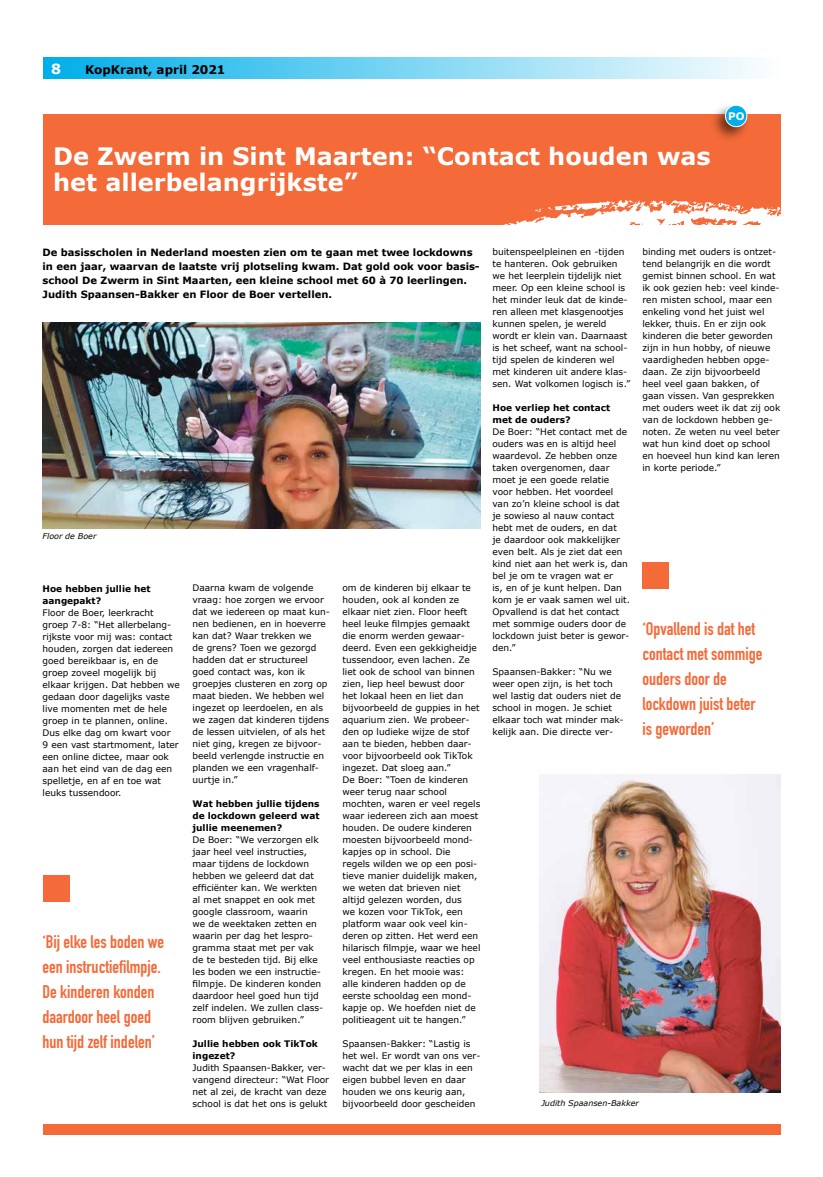
<style>
.page{position:relative;width:823px;height:1177px;background:#fff}
.page>*{position:absolute;margin:0;border:0;box-sizing:border-box;transform-origin:0 0}
.t1{font:700 24px/26px "Verdana";color:#fff}
.t2{font:700 18px/25px "DIN Condensed";color:#f46a38}
.t3{font:700 14px "Verdana";color:#fff}
.t4{font:700 12px "Verdana";color:#000}
.t5{font:700 10.4px "Verdana";color:#fff}
.t6{font:700 10px/14px "Verdana";color:#000}
.t7{font:9px/12px "Verdana";color:#000}
.t8{font:700 9px/12px "Verdana";color:#000}
.t9{font:italic 8px "Verdana";color:#000}
</style>
<div class="page">
<div style="left:43px;top:57px;width:737px;height:22px;background:linear-gradient(to right,#00aeea,#fdfefe)"></div>
<div style="left:43px;top:114px;width:737px;height:110px;background:#f46a38"></div>
<div style="left:43px;top:1123px;width:737px;height:11px;background:#f46a38"></div>
<svg style="left:496px;top:198px;width:285px;height:27px"></svg>
<div style="left:43px;top:874px;width:26px;height:27px;background:#f46a38"></div>
<div style="left:709px;top:102px;width:41px;height:40px;background:#000;opacity:.55"></div>
<div style="left:725px;top:105px;width:21px;height:22px;background:#00afea;border-radius:50%"></div>
<div style="left:724px;top:105px;width:22px;height:22px;border:1px solid #fff;border-radius:50%"></div>
<img style="left:42px;top:322px;width:438px;height:207px">
<img style="left:539px;top:775px;width:241px;height:317px">
<div style="left:642px;top:561px;width:27px;height:27px;background:#f46a38"></div>
<h3 class="t3" style="left:51px;top:60px;width:11px">8</h3>
<h3 class="t4" style="left:85px;top:62px;width:142px">KopKrant, april 2021</h3>
<h1 class="t1" style="left:53px;top:143px;width:658px">De Zwerm in Sint Maarten: “Contact houden was het allerbelangrijkste”</h1>
<p class="t5" style="left:727px;top:109px;width:18px">PO</p>
<p class="t6" style="left:43px;top:245px;width:438px">De basisscholen in Nederland moesten zien om te gaan met twee lockdowns in een jaar, waarvan de laatste vrij plotseling kwam. Dat gold ook voor basis&shy;school De Zwerm in Sint Maarten, een kleine school met 60 à 70 leerlingen.<br>Judith Spaansen-Bakker en Floor de Boer vertellen.</p>
<p class="t9" style="left:43px;top:531px;width:55px">Floor de Boer</p>
<p class="t8" style="left:43px;top:582px;width:110px">Hoe hebben jullie het aangepakt?</p>
<p class="t7" style="left:43px;top:606px;width:139px">Floor de Boer, leerkracht groep 7-8: “Het allerbelang&shy;rijkste voor mij was: contact houden, zorgen dat iedereen goed bereikbaar is, en de groep zoveel mogelijk bij elkaar krijgen. Dat hebben we gedaan door dagelijks vaste live momenten met de hele groep in te plannen, online.<br>Dus elke dag om kwart voor<br>9 een vast startmoment, later een online dictee, maar ook aan het eind van de dag een spelletje, en af en toe wat leuks tussendoor.</p>
<h2 class="t2" style="left:43px;top:929px;width:123px">‘Bij elke les boden we een instructiefilmpje.<br>De kinderen konden daardoor heel goed hun tijd zelf indelen’</h2>
<p class="t7" style="left:192px;top:581px;width:139px">Daarna kwam de volgende vraag: hoe zorgen we ervoor dat we iedereen op maat kun&shy;nen bedienen, en in hoeverre kan dat? Waar trekken we<br>de grens? Toen we gezorgd hadden dat er structureel goed contact was, kon ik groepjes clusteren en zorg op maat bieden. We hebben wel ingezet op leerdoelen, en als we zagen dat kinderen tijdens de lessen uitvielen, of als het niet ging, kregen ze bijvoor&shy;beeld verlengde instructie en planden we een vragenhalf&shy;uurtje in.”</p>
<p class="t8" style="left:192px;top:797px;width:128px;text-align:justify">Wat hebben jullie tijdens de lockdown geleerd wat jullie meenemen?</p>
<p class="t7" style="left:192px;top:833px;width:132px">De Boer: “We verzorgen elk jaar heel veel instructies, maar tijdens de lockdown hebben we geleerd dat dat efficiënter kan. We werkten al met snappet en ook met google classroom, waarin<br>we de weektaken zetten en waarin per dag het lespro&shy;gramma staat met per vak de te besteden tijd. Bij elke les boden we een instructie&shy;filmpje. De kinderen konden daardoor heel goed hun tijd zelf indelen. We zullen class&shy;room blijven gebruiken.”</p>
<p class="t8" style="left:192px;top:1037px;width:127px">Jullie hebben ook TikTok ingezet?</p>
<p class="t7" style="left:192px;top:1061px;width:138px">Judith Spaansen-Bakker, ver&shy;vangend directeur: “Wat Floor net al zei, de kracht van deze school is dat het ons is gelukt</p>
<p class="t7" style="left:342px;top:581px;width:139px">om de kinderen bij elkaar te houden, ook al konden ze elkaar niet zien. Floor heeft heel leuke filmpjes gemaakt die enorm werden gewaar&shy;deerd. Even een gekkigheidje tussendoor, even lachen. Ze liet ook de school van binnen zien, liep heel bewust door het lokaal heen en liet dan bijvoorbeeld de guppies in het aquarium zien. We probeer&shy;den op ludieke wijze de stof aan te bieden, hebben daar&shy;voor bijvoorbeeld ook TikTok ingezet. Dat sloeg aan.”<br>De Boer: “Toen de kinderen weer terug naar school mochten, waren er veel regels waar iedereen zich aan moest houden. De oudere kinderen moesten bijvoorbeeld mond&shy;kapjes op in school. Die<br>regels wilden we op een posi&shy;tieve manier duidelijk maken, we weten dat brieven niet altijd gelezen worden, dus<br>we kozen voor TikTok, een platform waar ook veel kin&shy;deren op zitten. Het werd een hilarisch filmpje, waar we heel veel enthousiaste reacties op kregen. En het mooie was: alle kinderen hadden op de eerste schooldag een mond&shy;kapje op. We hoefden niet de politieagent uit te hangen.”</p>
<p class="t7" style="left:342px;top:1037px;width:139px">Spaansen-Bakker: “Lastig is het wel. Er wordt van ons ver&shy;wacht dat we per klas in een eigen bubbel leven en daar houden we ons keurig aan, bijvoorbeeld door gescheiden</p>
<p class="t7" style="left:492px;top:245px;width:139px">buitenspeelpleinen en -tijden te hanteren. Ook gebruiken we het leerplein tijdelijk niet meer. Op een kleine school is het minder leuk dat de kinde&shy;ren alleen met klasgenootjes kunnen spelen, je wereld wordt er klein van. Daarnaast is het scheef, want na school&shy;tijd spelen de kinderen wel met kinderen uit andere klas&shy;sen. Wat volkomen logisch is.”</p>
<p class="t8" style="left:492px;top:401px;width:119px">Hoe verliep het contact met de ouders?</p>
<p class="t7" style="left:492px;top:425px;width:139px">De Boer: “Het contact met de ouders was en is altijd heel waardevol. Ze hebben onze taken overgenomen, daar moet je een goede relatie voor hebben. Het voordeel van zo’n kleine school is dat je sowieso al nauw contact hebt met de ouders, en dat<br>je daardoor ook makkelijker even belt. Als je ziet dat een kind niet aan het werk is, dan bel je om te vragen wat er<br>is, en of je kunt helpen. Dan kom je er vaak samen wel uit.<br>Opvallend is dat het contact met sommige ouders door de lockdown juist beter is gewor&shy;den.”</p>
<p class="t7" style="left:492px;top:665px;width:132px">Spaansen-Bakker: “Nu we weer open zijn, is het toch wel lastig dat ouders niet de school in mogen. Je schiet elkaar toch wat minder mak&shy;kelijk aan. Die directe ver-</p>
<p class="t7" style="left:642px;top:246px;width:139px">binding met ouders is ontzet&shy;tend belangrijk en die wordt gemist binnen school. En wat ik ook gezien heb: veel kinde&shy;ren misten school, maar een enkeling vond het juist wel lekker, thuis. En er zijn ook kinderen die beter geworden zijn in hun hobby, of nieuwe vaardigheden hebben opge&shy;daan. Ze zijn bijvoorbeeld heel veel gaan bakken, of gaan vissen. Van gesprekken met ouders weet ik dat zij ook van de lockdown hebben ge&shy;noten. Ze weten nu veel beter wat hun kind doet op school en hoeveel hun kind kan leren in korte periode.”</p>
<h2 class="t2" style="left:642px;top:615px;width:121px">‘Opvallend is dat het contact met sommige ouders door de lockdown juist beter is geworden’</h2>
<p class="t9" style="left:541px;top:1097px;width:99px">Judith Spaansen-Bakker</p>
</div>
